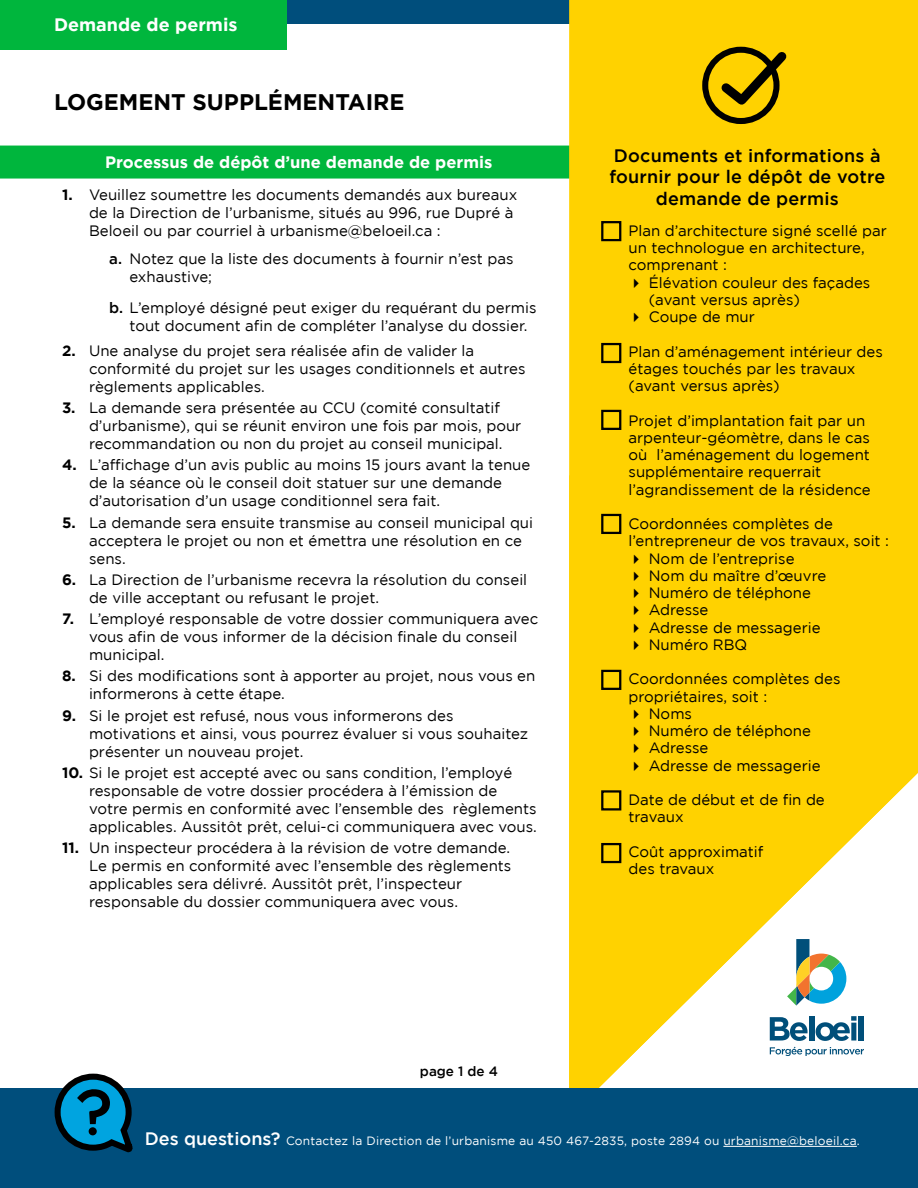
<style>
.page{position:relative;width:918px;height:1188px;background:#fff}
.page>*{position:absolute;margin:0;border:0;box-sizing:border-box;transform-origin:0 0}
.t1{font:700 22.5px "Gotham";color:#000}
.t2{font:500 18px/21.6px "Gotham";letter-spacing:.01em;color:#000;text-align:center}
.t3{font:700 18px "Gotham";color:#fff}
.t4{font:700 16.5px "Gotham";color:#fff}
.t5{font:15px/18px "Gotham";color:#000}
.t6{font:500 13.5px "Gotham";color:#000}
.t7{font:12px "Gotham";letter-spacing:.015em;color:#fff}
.s1{font-weight:700}
.s2{font-weight:500}
.s3{font-weight:500;font-size:18px}
</style>
<div class="page">
<div style="left:0;top:146px;width:610px;height:33px;background:#00b63d"></div>
<div style="left:0;top:0;width:918px;height:24px;background:#004e7c"></div>
<div style="left:569px;top:0;width:349px;height:475px;background:#ffd200"></div>
<div style="left:0;top:0;width:286px;height:50px;background:#00b63d"></div>
<svg style="left:569px;top:475px;width:349px;height:614px;fill:#ffd200"></svg>
<div style="left:601px;top:221px;width:20px;height:20px;border:2px solid #000"></div>
<div style="left:601px;top:343px;width:20px;height:20px;border:2px solid #000"></div>
<div style="left:601px;top:410px;width:20px;height:20px;border:2px solid #000"></div>
<div style="left:601px;top:514px;width:20px;height:20px;border:2px solid #000"></div>
<div style="left:601px;top:670px;width:20px;height:20px;border:2px solid #000"></div>
<div style="left:601px;top:843px;width:20px;height:20px;border:2px solid #000"></div>
<div style="left:601px;top:790px;width:20px;height:21px;border:2px solid #000"></div>
<svg style="left:705px;top:50px;width:72px;height:71px"></svg>
<div style="left:702px;top:47px;width:78px;height:77px;border:6px solid #000;border-radius:50%"></div>
<svg style="left:713px;top:44px;width:82px;height:68px;background:#bb9a00"></svg>
<div style="left:0;top:1089px;width:918px;height:99px;background:#004e7c"></div>
<hr style="left:723px;top:1146px;width:134px;height:1px;background:#fff">
<svg style="left:52px;top:1073px;width:85px;height:80px"></svg>
<div style="left:89px;top:1127px;width:8px;height:8px;background:#000;border-radius:50%"></div>
<svg style="left:634px;top:278px;width:5px;height:10px"></svg>
<svg style="left:634px;top:313px;width:5px;height:9px"></svg>
<svg style="left:634px;top:554px;width:5px;height:10px"></svg>
<svg style="left:634px;top:571px;width:5px;height:10px"></svg>
<svg style="left:634px;top:589px;width:5px;height:9px"></svg>
<svg style="left:634px;top:606px;width:5px;height:9px"></svg>
<svg style="left:634px;top:623px;width:5px;height:10px"></svg>
<svg style="left:634px;top:640px;width:5px;height:10px"></svg>
<svg style="left:634px;top:709px;width:5px;height:10px"></svg>
<svg style="left:634px;top:727px;width:5px;height:9px"></svg>
<svg style="left:634px;top:744px;width:5px;height:9px"></svg>
<svg style="left:634px;top:761px;width:5px;height:10px"></svg>
<p class="t3" style="left:54px;top:15px;width:185px">Demande de permis</p>
<h1 class="t1" style="left:54px;top:89px;width:352px">LOGEMENT SUPPLÉMENTAIRE</h1>
<p class="t4" style="left:105px;top:153px;width:389px">Processus de dépôt d’une demande de permis</p>
<p class="t5" style="left:89px;top:185px;width:430px;text-indent:-27px"><span class="s1">1.</span> Veuillez soumettre les documents demandés aux bureaux de la Direction de l’urbanisme, situés au 996, rue Dupré à<br>Beloeil ou par courriel à urbanisme@beloeil.ca :</p>
<p class="t5" style="left:130px;top:249px;width:386px;text-indent:-20px"><span class="s2">a.</span> Notez que la liste des documents à fournir n’est pas exhaustive;</p>
<p class="t5" style="left:130px;top:299px;width:409px;text-indent:-20px"><span class="s2">b.</span> L’employé désigné peut exiger du requérant du permis tout document afin de compléter l’analyse du dossier.</p>
<p class="t5" style="left:89px;top:341px;width:438px;text-indent:-27px"><span class="s1">2.</span> Une analyse du projet sera réalisée afin de valider la conformité du projet sur les usages conditionnels et autres règlements applicables.</p>
<p class="t5" style="left:89px;top:399px;width:434px;text-indent:-27px"><span class="s1">3.</span> La demande sera présentée au CCU (comité consultatif d’urbanisme), qui se réunit environ une fois par mois, pour recommandation ou non du projet au conseil municipal.</p>
<p class="t5" style="left:89px;top:456px;width:443px;text-indent:-27px"><span class="s1">4.</span> L’affichage d’un avis public au moins 15 jours avant la tenue de la séance où le conseil doit statuer sur une demande d’autorisation d’un usage conditionnel sera fait.</p>
<p class="t5" style="left:89px;top:513px;width:446px;text-indent:-27px"><span class="s1">5.</span> La demande sera ensuite transmise au conseil municipal qui acceptera le projet ou non et émettra une résolution en ce sens.</p>
<p class="t5" style="left:89px;top:570px;width:440px;text-indent:-27px"><span class="s1">6.</span> La Direction de l’urbanisme recevra la résolution du conseil de ville acceptant ou refusant le projet.</p>
<p class="t5" style="left:89px;top:610px;width:451px;text-indent:-27px"><span class="s1">7.</span> L’employé responsable de votre dossier communiquera avec vous afin de vous informer de la décision finale du conseil municipal.</p>
<p class="t5" style="left:89px;top:667px;width:448px;text-indent:-27px"><span class="s1">8.</span> Si des modifications sont à apporter au projet, nous vous en informerons à cette étape.</p>
<p class="t5" style="left:89px;top:706px;width:441px;text-indent:-27px"><span class="s1">9.</span> Si le projet est refusé, nous vous informerons des motivations et ainsi, vous pourrez évaluer si vous souhaitez présenter un nouveau projet.</p>
<p class="t5" style="left:89px;top:763px;width:449px;text-indent:-27px"><span class="s1">10.</span> Si le projet est accepté avec ou sans condition, l’employé responsable de votre dossier procédera à l’émission de votre permis en conformité avec l’ensemble des règlements applicables. Aussitôt prêt, celui-ci communiquera avec vous.</p>
<p class="t5" style="left:89px;top:839px;width:424px;text-indent:-27px"><span class="s1">11.</span> Un inspecteur procédera à la révision de votre demande.<br>Le permis en conformité avec l’ensemble des règlements applicables sera délivré. Aussitôt prêt, l’inspecteur responsable du dossier communiquera avec vous.</p>
<p class="t6" style="left:420px;top:1063px;width:80px">page 1 de 4</p>
<p class="t2" style="left:609px;top:144px;width:277px">Documents et informations à fournir pour le dépôt de votre demande de permis</p>
<p class="t5" style="left:629px;top:222px;width:260px;line-height:17.2px">Plan d’architecture signé scellé par un technologue en architecture, comprenant :</p>
<p class="t5" style="left:649px;top:273px;width:223px;line-height:17.2px">Élévation couleur des façades (avant versus après)<br>Coupe de mur</p>
<p class="t5" style="left:629px;top:342px;width:256px;line-height:17.2px">Plan d’aménagement intérieur des étages touchés par les travaux (avant versus après)</p>
<p class="t5" style="left:629px;top:411px;width:244px;line-height:17.2px">Projet d’implantation fait par un arpenteur-géomètre, dans le cas où l’aménagement du logement supplémentaire requerrait l’agrandissement de la résidence</p>
<p class="t5" style="left:629px;top:514px;width:206px">Coordonnées complètes de</p>
<p class="t5" style="left:629px;top:532px;width:262px">l’entrepreneur de vos travaux, soit :</p>
<p class="t5" style="left:649px;top:549px;width:147px">Nom de l’entreprise</p>
<p class="t5" style="left:649px;top:566px;width:179px">Nom du maître d’œuvre</p>
<p class="t5" style="left:649px;top:583px;width:164px">Numéro de téléphone</p>
<p class="t5" style="left:649px;top:601px;width:61px">Adresse</p>
<p class="t5" style="left:649px;top:618px;width:173px">Adresse de messagerie</p>
<p class="t5" style="left:649px;top:635px;width:100px">Numéro RBQ</p>
<p class="t5" style="left:629px;top:670px;width:213px">Coordonnées complètes des</p>
<p class="t5" style="left:629px;top:687px;width:140px">propriétaires, soit :</p>
<p class="t5" style="left:649px;top:704px;width:45px">Noms</p>
<p class="t5" style="left:649px;top:721px;width:164px">Numéro de téléphone</p>
<p class="t5" style="left:649px;top:739px;width:61px">Adresse</p>
<p class="t5" style="left:649px;top:756px;width:173px">Adresse de messagerie</p>
<p class="t5" style="left:629px;top:791px;width:198px;line-height:17.2px">Date de début et de fin de travaux</p>
<p class="t5" style="left:629px;top:843px;width:136px;line-height:17.2px">Coût approximatif des travaux</p>
<p class="t7" style="left:145px;top:1134px;width:717px"><span class="s3">Des questions?</span> Contactez la Direction de l’urbanisme au 450 467-2835, poste 2894 ou urbanisme@beloeil.ca.</p>
</div>
